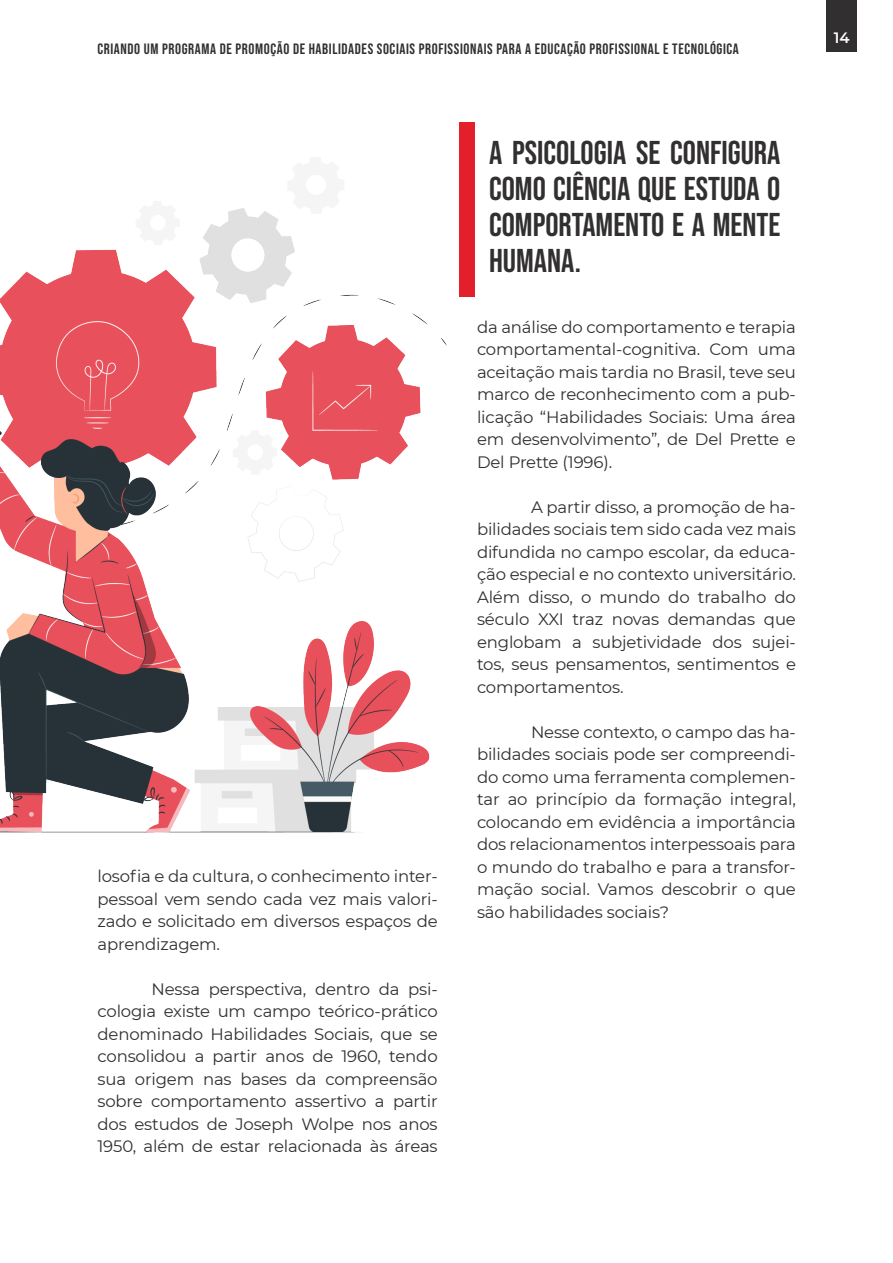
<style>
.page{position:relative;width:893px;height:1263px;background:#fff}
.page>*{position:absolute;margin:0;border:0;box-sizing:border-box;transform-origin:0 0}
.Left_Justify{font:33px/36px "Bebas Neue";color:#312f30;text-align:justify}
.Left_Justify-2{font:16.5px/22.5px "Montserrat";letter-spacing:-.01em;color:#312f30;text-align:justify}
.t1{font:15px "Bebas Neue";letter-spacing:.04em;color:#312f30}
.t2{font:600 15px "Montserrat";color:#fff}
</style>
<div class="page">
<img style="left:0;top:208px;width:446px;height:625px">
<div style="left:459px;top:122px;width:15px;height:174px;background:#e21f2a"></div>
<div style="left:827px;top:0;width:30px;height:52px;background:#312f30"></div>
<p class="t1" style="left:98px;top:41px;width:643px">CRIANDO UM PROGRAMA DE PROMOÇÃO DE HABILIDADES SOCIAIS PROFISSIONAIS PARA A EDUCAÇÃO PROFISSIONAL E TECNOLÓGICA</p>
<p class="Left_Justify-2" style="left:98px;top:864px;width:342px">losofia e da cultura, o conhecimento inter&shy;pessoal vem sendo cada vez mais valori&shy;zado e solicitado em diversos espaços de aprendizagem.</p>
<p class="Left_Justify-2" style="left:98px;top:977px;width:342px;text-indent:54px">Nessa perspectiva, dentro da psi&shy;cologia existe um campo teórico-prático denominado Habilidades Sociais, que se consolidou a partir anos de 1960, tendo sua origem nas bases da compreensão sobre comportamento assertivo a partir dos estudos de Joseph Wolpe nos anos 1950, além de estar relacionada às áreas</p>
<p class="Left_Justify" style="left:489px;top:135px;width:293px">A PSICOLOGIA SE CONFIGURA COMO CIÊNCIA QUE ESTUDA O COMPORTAMENTO E A MENTE HUMANA.</p>
<p class="Left_Justify-2" style="left:477px;top:315px;width:320px">da análise do comportamento e terapia comportamental-cognitiva. Com uma aceitação mais tardia no Brasil, teve seu marco de reconhecimento com a pub&shy;licação “Habilidades Sociais: Uma área em desenvolvimento”, de Del Prette e Del Prette (1996).</p>
<p class="Left_Justify-2" style="left:477px;top:495px;width:320px;text-indent:54px">A partir disso, a promoção de ha&shy;bilidades sociais tem sido cada vez mais difundida no campo escolar, da educa&shy;ção especial e no contexto universitário.<br>Além disso, o mundo do trabalho do século XXI traz novas demandas que englobam a subjetividade dos sujei&shy;tos, seus pensamentos, sentimentos e comportamentos.</p>
<p class="Left_Justify-2" style="left:477px;top:720px;width:320px;text-indent:54px">Nesse contexto, o campo das ha&shy;bilidades sociais pode ser compreendi&shy;do como uma ferramenta complemen&shy;tar ao princípio da formação integral, colocando em evidência a importância dos relacionamentos interpessoais para o mundo do trabalho e para a transfor&shy;mação social. Vamos descobrir o que são habilidades sociais?</p>
<p class="t2" style="left:834px;top:27px;width:17px">14</p>
</div>
